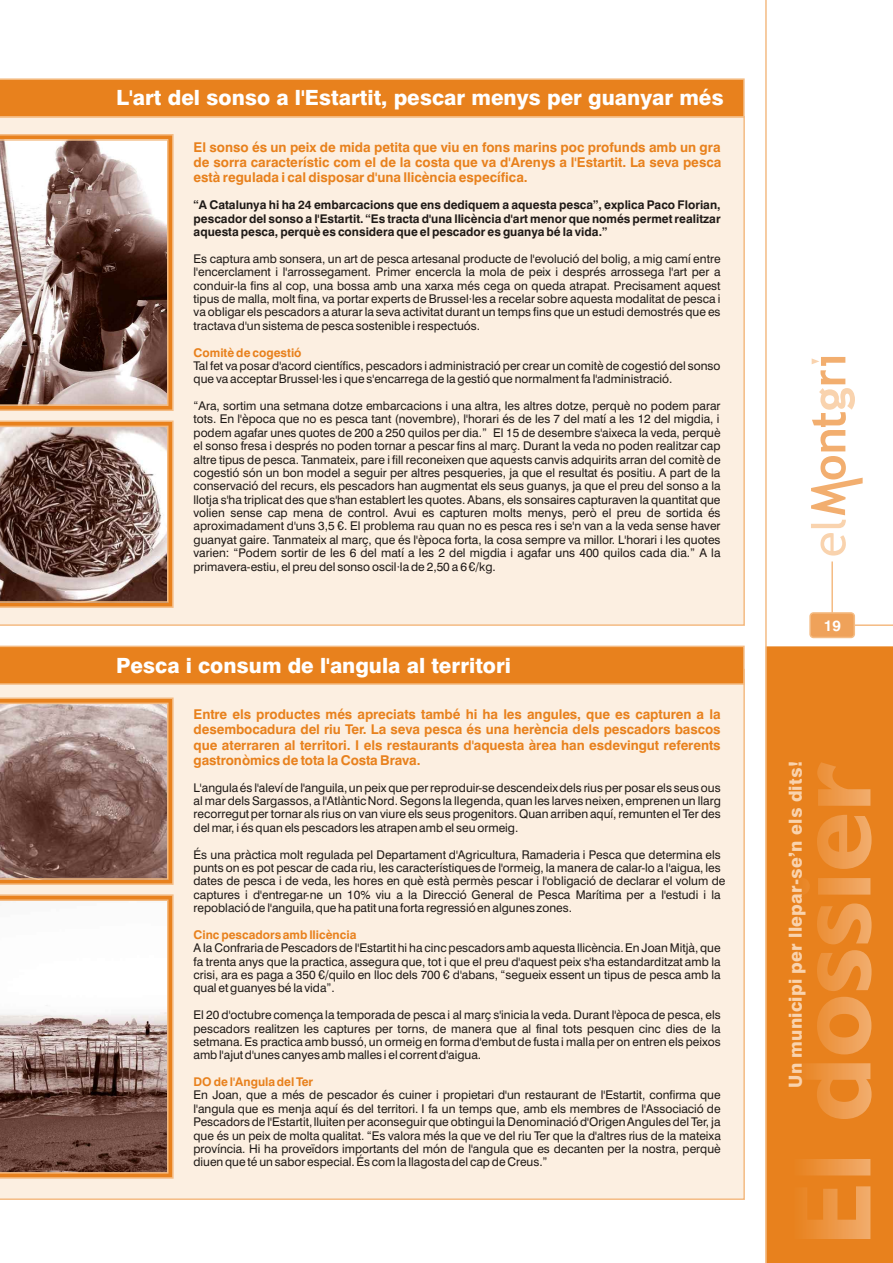
<style>
.page{position:relative;width:893px;height:1263px;background:#fff}
.page>*{position:absolute;margin:0;border:0;box-sizing:border-box;transform-origin:0 0}
.t1{font:800 21px "Swiss 721 BT";color:#fff}
.t2{font:800 18px "Swiss 721 BT";letter-spacing:.015em;color:#f9d3ae}
.t3{font:700 15px "Swiss 721 BT";color:#fff}
.t4{font:700 13.5px/15px "Swiss 721 BT";color:#e8811d;text-align:justify}
.t5{font:12px/13.4px "Swiss 721 BT";color:#1f1a17;text-align:justify}
.t6{font:700 12px/13.4px "Swiss 721 BT";color:#1f1a17;text-align:justify}
.t7{font:700 12px "Swiss 721 BT";color:#e8811d}
</style>
<div class="page">
<div style="left:767px;top:646px;width:126px;height:617px;background:#e8811d"></div>
<svg style="left:792px;top:762px;width:80px;height:477px;background:#ea8b30"></svg>
<div style="left:809px;top:612px;width:46px;height:26px;background:#efa25a;border:2px solid #f4bb83;border-radius:3px"></div>
<hr style="left:854px;top:624px;width:39px;height:2px;background:#f4bb83">
<hr style="left:831px;top:561px;width:2px;height:52px;background:#f4bb83">
<svg style="left:811px;top:357px;width:52px;height:198px"></svg>
<hr style="left:765px;top:0;width:2px;height:1263px;background:#f4bb83">
<div style="left:0;top:118px;width:745px;height:508px;background:#fcefe1"></div>
<svg style="left:0;top:78px;width:745px;height:40px;background:#e98728"></svg>
<div style="left:0;top:685px;width:745px;height:515px;background:#fcefe1"></div>
<svg style="left:0;top:645px;width:745px;height:40px;background:#e98829"></svg>
<svg style="left:0;top:133px;width:174px;height:279px;background:#ed9f53"></svg>
<svg style="left:0;top:139px;width:168px;height:267px"></svg>
<svg style="left:0;top:420px;width:174px;height:189px;background:#907164"></svg>
<svg style="left:0;top:894px;width:174px;height:285px;background:#ed9b4b"></svg>
<svg style="left:0;top:899px;width:168px;height:274px"></svg>
<svg style="left:0;top:697px;width:174px;height:189px;background:#9a7769"></svg>
<h1 class="t1" style="left:116px;top:89px;width:609px">L'art del sonso a l'Estartit, pescar menys per guanyar més</h1>
<p class="t4" style="left:194px;top:141px;width:529px">El sonso és un peix de mida petita que viu en fons marins poc profunds amb un gra de sorra característic com el de la costa que va d'Arenys a l'Estartit. La seva pesca està regulada i cal disposar d'una llicència específica.</p>
<p class="t6" style="left:194px;top:200px;width:528px">“A Catalunya hi ha 24 embarcacions que ens dediquem a aquesta pesca”, explica Paco Florian, pescador del sonso a l'Estartit. “Es tracta d'una llicència d'art menor que només permet realitzar aquesta pesca, perquè es considera que el pescador es guanya bé la vida.”</p>
<p class="t5" style="left:194px;top:253px;width:528px">Es captura amb sonsera, un art de pesca artesanal producte de l'evolució del bolig, a mig camí entre l'encerclament i l'arrossegament. Primer encercla la mola de peix i després arrossega l'art per a conduir-la fins al cop, una bossa amb una xarxa més cega on queda atrapat. Precisament aquest tipus de malla, molt fina, va portar experts de Brussel·les a recelar sobre aquesta modalitat de pesca i va obligar els pescadors a aturar la seva activitat durant un temps fins que un estudi demostrés que es tractava d'un sistema de pesca sostenible i respectuós.</p>
<p class="t5" style="left:194px;top:360px;width:528px">Tal fet va posar d'acord científics, pescadors i administració per crear un comitè de cogestió del sonso que va acceptar Brussel·les i que s'encarrega de la gestió que normalment fa l'administració.</p>
<p class="t5" style="left:194px;top:400px;width:529px">“Ara, sortim una setmana dotze embarcacions i una altra, les altres dotze, perquè no podem parar tots. En l'època que no es pesca tant (novembre), l'horari és de les 7 del matí a les 12 del migdia, i podem agafar unes quotes de 200 a 250 quilos per dia.” El 15 de desembre s'aixeca la veda, perquè el sonso fresa i després no poden tornar a pescar fins al març. Durant la veda no poden realitzar cap altre tipus de pesca. Tanmateix, pare i fill reconeixen que aquests canvis adquirits arran del comitè de cogestió són un bon model a seguir per altres pesqueries, ja que el resultat és positiu. A part de la conservació del recurs, els pescadors han augmentat els seus guanys, ja que el preu del sonso a la llotja s'ha triplicat des que s'han establert les quotes. Abans, els sonsaires capturaven la quantitat que volien sense cap mena de control. Avui es capturen molts menys, però el preu de sortida és aproximadament d'uns 3,5 €. El problema rau quan no es pesca res i se'n van a la veda sense haver guanyat gaire. Tanmateix al març, que és l'època forta, la cosa sempre va millor. L'horari i les quotes varien: “Podem sortir de les 6 del matí a les 2 del migdia i agafar uns 400 quilos cada dia.” A la primavera-estiu, el preu del sonso oscil·la de 2,50 a 6 €/kg.</p>
<p class="t7" style="left:194px;top:347px;width:109px">Comitè de cogestió</p>
<h1 class="t1" style="left:116px;top:657px;width:396px">Pesca i consum de l'angula al territori</h1>
<p class="t4" style="left:194px;top:708px;width:528px">Entre els productes més apreciats també hi ha les angules, que es capturen a la desembocadura del riu Ter. La seva pesca és una herència dels pescadors bascos que aterraren al territori. I els restaurants d'aquesta àrea han esdevingut referents gastronòmics de tota la Costa Brava.</p>
<p class="t5" style="left:194px;top:782px;width:529px">L'angula és l'aleví de l'anguila, un peix que per reproduir-se descendeix dels rius per posar els seus ous al mar dels Sargassos, a l'Atlàntic Nord. Segons la llegenda, quan les larves neixen, emprenen un llarg recorregut per tornar als rius on van viure els seus progenitors. Quan arriben aquí, remunten el Ter des del mar, i és quan els pescadors les atrapen amb el seu ormeig.</p>
<p class="t5" style="left:194px;top:849px;width:533px;text-align:left">És una pràctica molt regulada pel Departament d'Agricultura, Ramaderia i Pesca que determina els punts on es pot pescar de cada riu, les característiques de l'ormeig, la manera de calar-lo a l'aigua, les dates de pesca i de veda, les hores en què està permès pescar i l'obligació de declarar el volum de captures i d'entregar-ne un 10% viu a la Direcció General de Pesca Marítima per a l'estudi i la repoblació de l'anguila, que ha patit una forta regressió en algunes zones.</p>
<p class="t5" style="left:193px;top:942px;width:529px">A la Confraria de Pescadors de l'Estartit hi ha cinc pescadors amb aquesta llicència. En Joan Mitjà, que fa trenta anys que la practica, assegura que, tot i que el preu d'aquest peix s'ha estandarditzat amb la crisi, ara es paga a 350 €/quilo en lloc dels 700 € d'abans, “segueix essent un tipus de pesca amb la qual et guanyes bé la vida”.</p>
<p class="t5" style="left:193px;top:1009px;width:529px">El 20 d'octubre comença la temporada de pesca i al març s'inicia la veda. Durant l'època de pesca, els pescadors realitzen les captures per torns, de manera que al final tots pesquen cinc dies de la setmana. Es practica amb bussó, un ormeig en forma d'embut de fusta i malla per on entren els peixos amb l'ajut d'unes canyes amb malles i el corrent d'aigua.</p>
<p class="t5" style="left:193px;top:1089px;width:529px">En Joan, que a més de pescador és cuiner i propietari d'un restaurant de l'Estartit, confirma que l'angula que es menja aquí és del territori. I fa un temps que, amb els membres de l'Associació de Pescadors de l'Estartit, lluiten per aconseguir que obtingui la Denominació d'Origen Angules del Ter, ja que és un peix de molta qualitat. “Es valora més la que ve del riu Ter que la d'altres rius de la mateixa província. Hi ha proveïdors importants del món de l'angula que es decanten per la nostra, perquè diuen que té un sabor especial. És com la llagosta del cap de Creus.”</p>
<p class="t7" style="left:194px;top:930px;width:164px">Cinc pescadors amb llicència</p>
<p class="t7" style="left:194px;top:1077px;width:121px">DO de l'Angula del Ter</p>
<p class="t3" style="left:824px;top:620px;width:19px">19</p>
<h2 class="t2" style="left:788px;top:1088px;width:328px;rotate:-90deg">Un municipi per llepar-se’n els dits!</h2>
</div>
